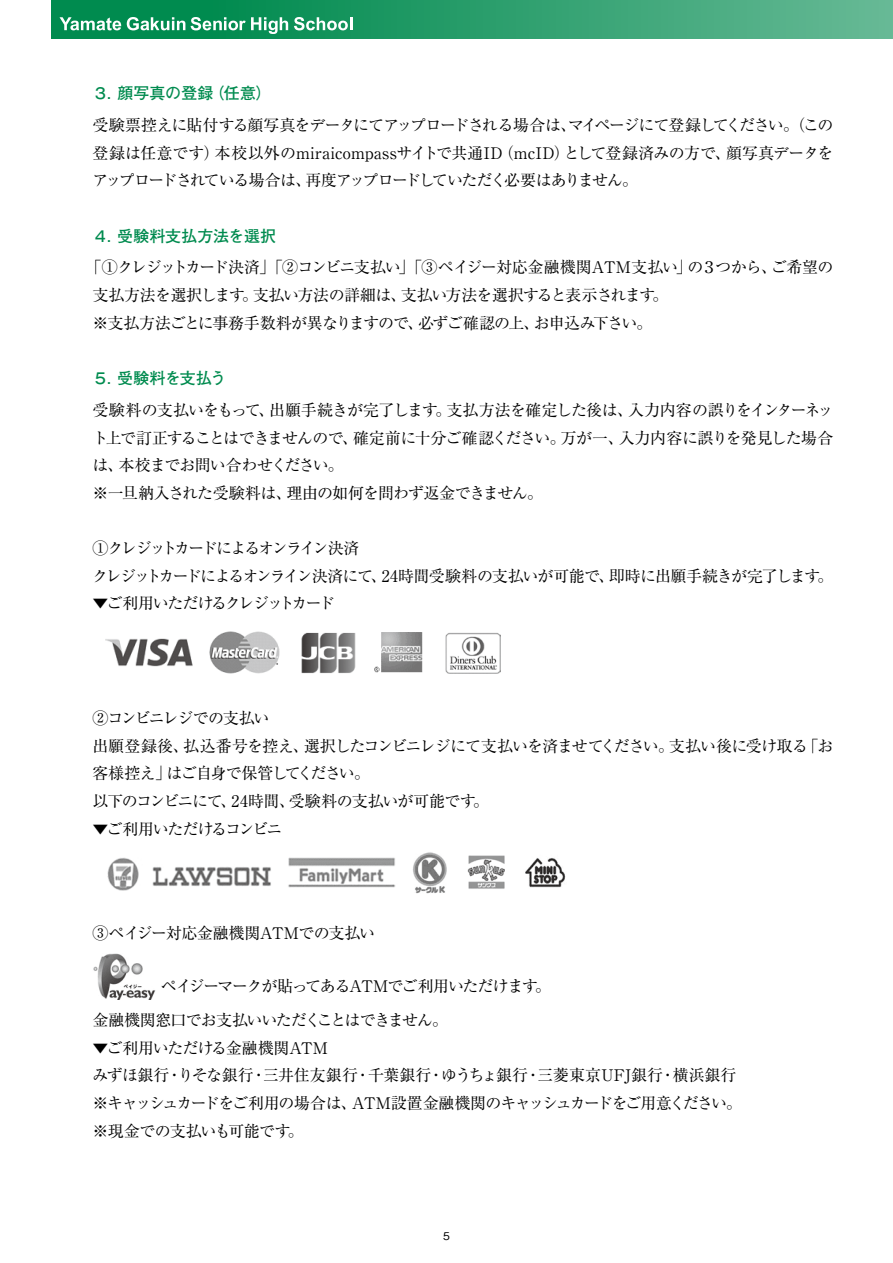
<style>
.page{position:relative;width:893px;height:1263px;background:#fff}
.page>*{position:absolute;margin:0;border:0;box-sizing:border-box;transform-origin:0 0}
.t1{font:15.9px/27.6px "Ryumin Pr 6 N";letter-spacing:-.055em;color:#000}
.t2{font:15.9px/27.6px "Ryumin Pr 6 N";letter-spacing:-.08em;color:#000}
.t3{font:700 15.9px "Futo Go B101 Pr 6 N";letter-spacing:.01em;color:#008b4f}
.t4{font:15.9px "Ryumin Pr 6 N";letter-spacing:-.035em;color:#000}
.t5{font:15.9px "Ryumin Pr 6 N";letter-spacing:-.1em;color:#000}
.t6{font:15.9px "Ryumin Pr 6 N";letter-spacing:-.095em;color:#000}
.t7{font:700 15.9px "Futo Go B101 Pr 6 N";letter-spacing:-.01em;color:#008b4f}
.t8{font:500 10.65px "Gothic BBB Pr 6 N";color:#000}
</style>
<div class="page">
<div style="left:51px;top:0;width:842px;height:38px;background:linear-gradient(to right,#008445,#63b893)"></div>
<svg style="left:60px;top:17px;width:61px;height:13px"></svg>
<svg style="left:127px;top:17px;width:58px;height:13px"></svg>
<svg style="left:191px;top:17px;width:97px;height:17px"></svg>
<svg style="left:294px;top:17px;width:58px;height:13px"></svg>
<img style="left:105px;top:638px;width:88px;height:29px">
<img style="left:209px;top:631px;width:71px;height:43px">
<img style="left:301px;top:632px;width:55px;height:42px">
<img style="left:445px;top:632px;width:56px;height:41px">
<img style="left:375px;top:633px;width:48px;height:40px">
<img style="left:107px;top:852px;width:459px;height:42px">
<img style="left:93px;top:954px;width:63px;height:45px">
<p class="t3" style="left:92px;top:80px;width:181px">３．顔写真の登録（任意）</p>
<p class="t1" style="left:92px;top:110px;width:742px;text-align:justify">受験票控えに貼付する顔写真をデータにてアップロードされる場合は、マイページにて登録してください。（この登録は任意です）本校以外のmiraicompassサイトで共通ID（mcID）として登録済みの方で、顔写真データをアップロードされている場合は、再度アップロードしていただく必要はありません。</p>
<p class="t3" style="left:92px;top:223px;width:185px">４．受験料支払方法を選択</p>
<p class="t1" style="left:92px;top:253px;width:742px;text-indent:-7px">「①クレジットカード決済」「②コンビニ支払い」「③ペイジー対応金融機関ATM支払い」の３つから、ご希望の支払方法を選択します。支払い方法の詳細は、支払い方法を選択すると表示されます。<br>※支払方法ごとに事務手数料が異なりますので、必ずご確認の上、お申込み下さい。</p>
<p class="t7" style="left:92px;top:365px;width:135px">５．受験料を支払う</p>
<p class="t1" style="left:92px;top:395px;width:742px">受験料の支払いをもって、出願手続きが完了します。支払方法を確定した後は、入力内容の誤りをインターネット上で訂正することはできませんので、確定前に十分ご確認ください。万が一、入力内容に誤りを発見した場合は、本校までお問い合わせください。<br>※一旦納入された受験料は、理由の如何を問わず返金できません。</p>
<p class="t2" style="left:92px;top:533px;width:742px">①クレジットカードによるオンライン決済<br>クレジットカードによるオンライン決済にて、24時間受験料の支払いが可能で、即時に出願手続きが完了します。</p>
<p class="t5" style="left:92px;top:591px;width:244px">▼ご利用いただけるクレジットカード</p>
<p class="t1" style="left:92px;top:704px;width:742px">②コンビニレジでの支払い<br>出願登録後、払込番号を控え、選択したコンビニレジにて支払いを済ませてください。支払い後に受け取る「お客様控え」はご自身で保管してください。<br>以下のコンビニにて、24時間、受験料の支払いが可能です。</p>
<p class="t6" style="left:92px;top:816px;width:191px">▼ご利用いただけるコンビニ</p>
<p class="t4" style="left:92px;top:920px;width:284px">③ペイジー対応金融機関ATMでの支払い</p>
<p class="t1" style="left:92px;top:967px;width:460px;line-height:34.5px;text-indent:68px">ペイジーマークが貼ってあるATMでご利用いただけます。金融機関窓口でお支払いいただくことはできません。</p>
<p class="t1" style="left:92px;top:1033px;width:651px">▼ご利用いただける金融機関ATM<br>みずほ銀行・りそな銀行・三井住友銀行・千葉銀行・ゆうちょ銀行・三菱東京UFJ銀行・横浜銀行※キャッシュカードをご利用の場合は、ATM設置金融機関のキャッシュカードをご用意ください。※現金での支払いも可能です。</p>
<p class="t8" style="left:443px;top:1228px;width:8px">5</p>
</div>
